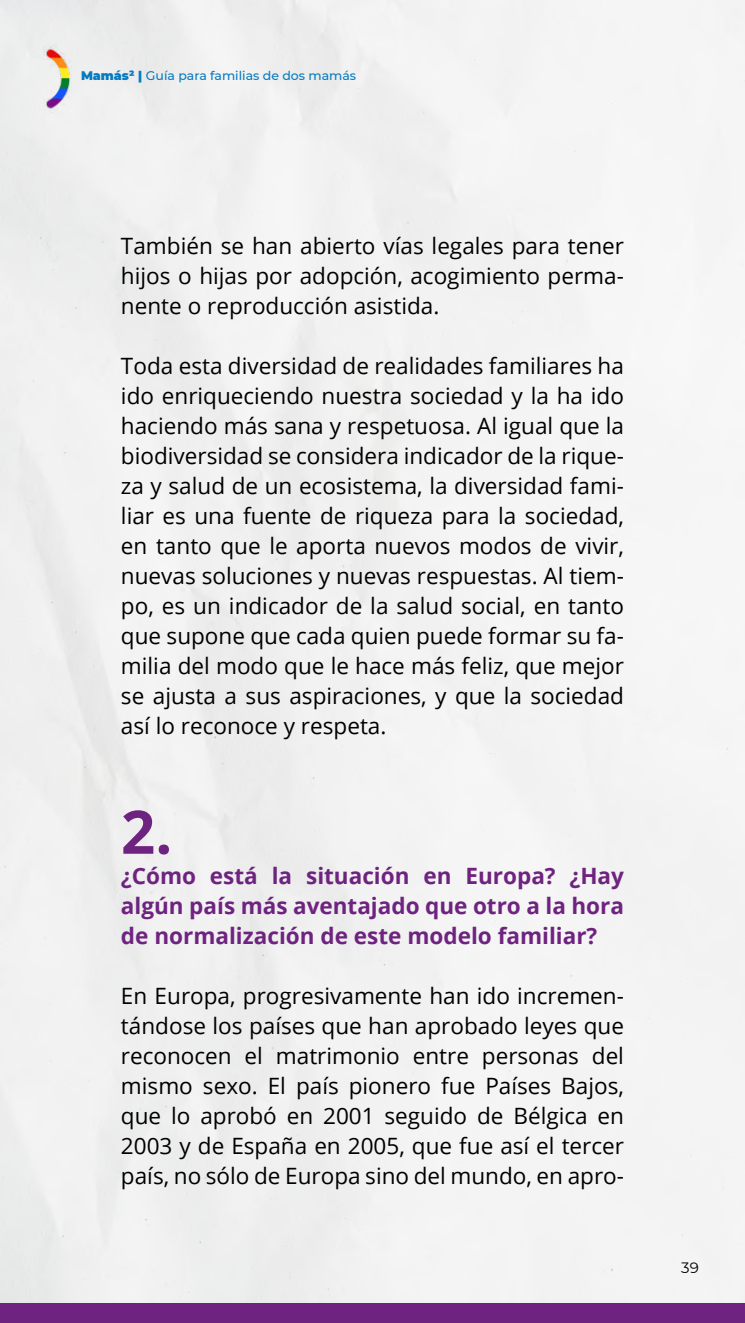
<style>
.page{position:relative;width:745px;height:1323px;background:#fff}
.page>*{position:absolute;margin:0;border:0;box-sizing:border-box;transform-origin:0 0}
.t1{font:700 60px "Open Sans";color:#6f2380}
.t2{font:22.5px/30px "Open Sans";color:#000;text-align:justify}
.t3{font:700 22.5px/30px "Open Sans";color:#6f2380;text-align:justify}
.t4{font:15px "Montserrat";color:#000}
.t5{font:500 12.5px "Montserrat";color:#067bc0}
.s1{font-weight:900}
</style>
<div class="page">
<div style="left:0;top:1303px;width:744px;height:20px;background:#6f2380"></div>
<img style="left:43px;top:45px;width:29px;height:67px">
<p class="t5" style="left:81px;top:67px;width:276px"><span class="s1">Mamás² |</span> Guía para familias de dos mamás</p>
<p class="t2" style="left:121px;top:230px;width:504px">También se han abierto vías legales para tener hijos o hijas por adopción, acogimiento perma&shy;nente o reproducción asistida.</p>
<p class="t2" style="left:121px;top:350px;width:504px">Toda esta diversidad de realidades familiares ha ido enriqueciendo nuestra sociedad y la ha ido haciendo más sana y respetuosa. Al igual que la biodiversidad se considera indicador de la rique&shy;za y salud de un ecosistema, la diversidad fami&shy;liar es una fuente de riqueza para la sociedad, en tanto que le aporta nuevos modos de vivir, nuevas soluciones y nuevas respuestas. Al tiem&shy;po, es un indicador de la salud social, en tanto que supone que cada quien puede formar su fa&shy;milia del modo que le hace más feliz, que mejor se ajusta a sus aspiraciones, y que la sociedad así lo reconoce y respeta.</p>
<h1 class="t1" style="left:121px;top:790px;width:53px">2.</h1>
<p class="t3" style="left:121px;top:860px;width:504px">¿Cómo está la situación en Europa? ¿Hay algún país más aventajado que otro a la hora de normalización de este modelo familiar?</p>
<p class="t2" style="left:121px;top:980px;width:504px">En Europa, progresivamente han ido incremen&shy;tándose los países que han aprobado leyes que reconocen el matrimonio entre personas del mismo sexo. El país pionero fue Países Bajos, que lo aprobó en 2001 seguido de Bélgica en 2003 y de España en 2005, que fue así el tercer país, no sólo de Europa sino del mundo, en apro-</p>
<p class="t4" style="left:680px;top:1257px;width:19px">39</p>
</div>
